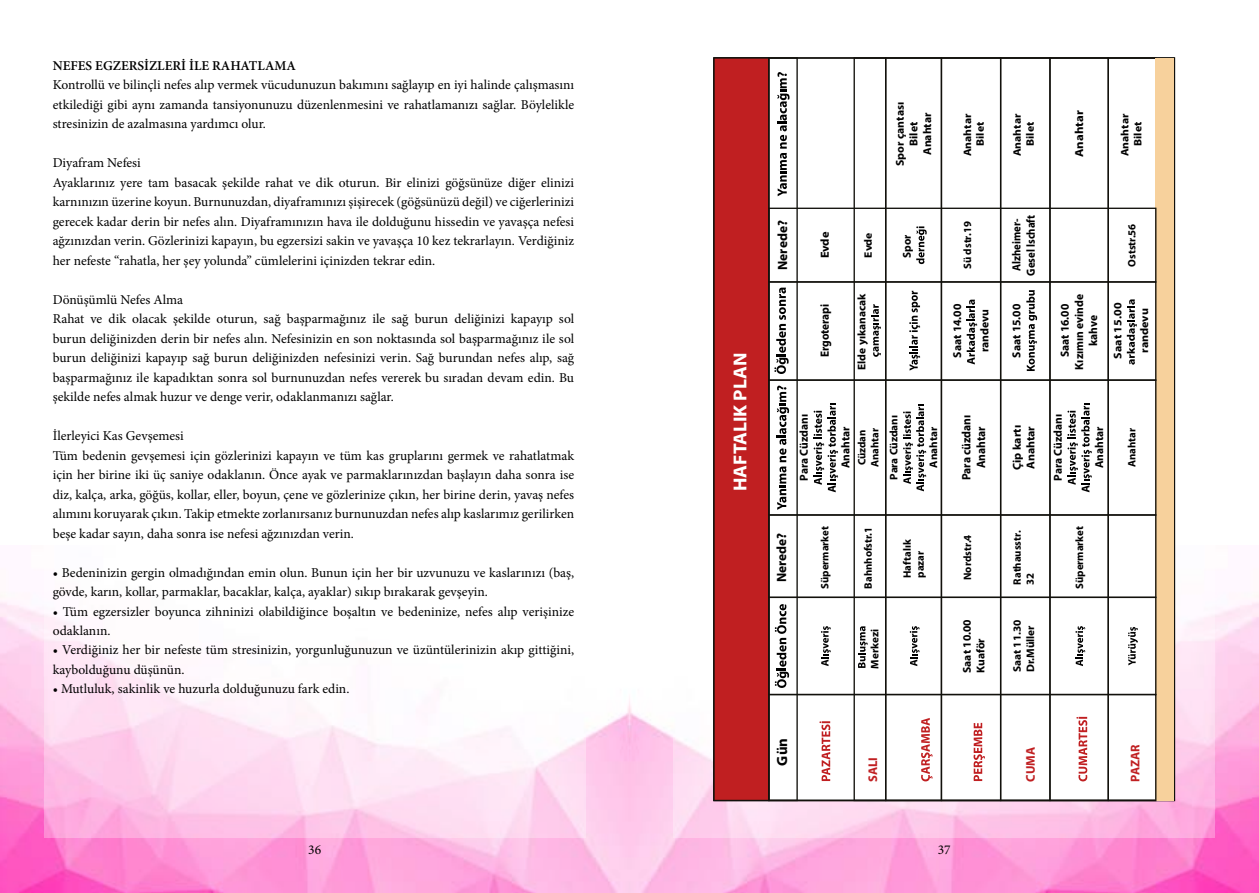
<style>
.page{position:relative;width:1259px;height:893px;background:#fff}
.page>*{position:absolute;margin:0;border:0;box-sizing:border-box;transform-origin:0 0}
.t1{font:700 18.9px "Myriad Pro";color:#fff;scale:1.04 1}
.t2{font:700 14.85px "Myriad Pro";color:#000}
.t3{font:13.5px/19.5px "Minion Pro";color:#000}
.t4{font:600 13.5px "Minion Pro";color:#000}
.t5{font:700 13.5px "Myriad Pro";color:#000}
.t6{font:700 12.6px "Myriad Pro";color:#c01f21}
.t7{font:700 12.15px/14.7px "Myriad Pro";color:#000;text-align:center;scale:.95 1}
.t8{font:700 12px "Myriad Pro";color:#000;scale:.95 1}
.t9{font:700 11.85px/14.1px "Myriad Pro";color:#000;text-align:center;scale:.91 1}
.t10{font:700 11.7px/14.1px "Myriad Pro";color:#000;text-align:center}
.t11{font:700 11.7px "Myriad Pro";color:#000;scale:1.1 1}
.t12{font:700 11.7px "Myriad Pro";color:#000;scale:1.06 1}
.t13{font:700 11.55px "Myriad Pro";color:#000}
.t14{font:700 11.4px/13.6px "Myriad Pro";color:#000;text-align:center}
.t15{font:700 11.4px/13.6px "Myriad Pro";color:#000;scale:1.04 1}
.t16{font:700 11.25px/13.5px "Myriad Pro";color:#000}
.t17{font:700 11.1px "Myriad Pro";color:#000;scale:1.08 1}
.t18{font:700 11.1px "Myriad Pro";color:#000}
.t19{font:700 10.95px/13.2px "Myriad Pro";color:#000}
.t20{font:700 10.8px/12.9px "Myriad Pro";color:#000}
.t21{font:700 10.8px/12.9px "Myriad Pro";color:#000;text-align:center;scale:1.08 1}
</style>
<div class="page">
<img style="left:0;top:601px;width:1259px;height:292px">
<svg style="left:673px;top:534px;width:542px;height:304px"></svg>
<svg style="left:44px;top:601px;width:541px;height:237px"></svg>
<div style="left:1155px;top:58px;width:19px;height:742px;background:#f7d19c"></div>
<svg style="left:713px;top:57px;width:443px;height:744px"></svg>
<p class="t4" style="left:53px;top:56px;width:245px">NEFES EGZERSİZLERİ İLE RAHATLAMA</p>
<p class="t3" style="left:53px;top:75px;width:523px;text-align:justify">Kontrollü ve bilinçli nefes alıp vermek vücudunuzun bakımını sağlayıp en iyi halinde çalışmasını etkilediği gibi aynı zamanda tansiyonunuzu düzenlenmesini ve rahatlamanızı sağlar. Böylelikle stresinizin de azalmasına yardımcı olur.</p>
<p class="t3" style="left:53px;top:153px;width:523px">Diyafram Nefesi<br>Ayaklarınız yere tam basacak şekilde rahat ve dik oturun. Bir elinizi göğsünüze diğer elinizi karnınızın üzerine koyun. Burnunuzdan, diyaframınızı şişirecek (göğsünüzü değil) ve ciğerlerinizi gerecek kadar derin bir nefes alın. Diyaframınızın hava ile dolduğunu hissedin ve yavaşça nefesi ağzınızdan verin. Gözlerinizi kapayın, bu egzersizi sakin ve yavaşça 10 kez tekrarlayın. Verdiğiniz her nefeste “rahatla, her şey yolunda” cümlelerini içinizden tekrar edin.</p>
<p class="t3" style="left:53px;top:290px;width:523px">Dönüşümlü Nefes Alma<br>Rahat ve dik olacak şekilde oturun, sağ başparmağınız ile sağ burun deliğinizi kapayıp sol burun deliğinizden derin bir nefes alın. Nefesinizin en son noktasında sol başparmağınız ile sol burun deliğinizi kapayıp sağ burun deliğinizden nefesinizi verin. Sağ burundan nefes alıp, sağ başparmağınız ile kapadıktan sonra sol burnunuzdan nefes vererek bu sıradan devam edin. Bu şekilde nefes almak huzur ve denge verir, odaklanmanızı sağlar.</p>
<p class="t3" style="left:53px;top:426px;width:523px">İlerleyici Kas Gevşemesi<br>Tüm bedenin gevşemesi için gözlerinizi kapayın ve tüm kas gruplarını germek ve rahatlatmak için her birine iki üç saniye odaklanın. Önce ayak ve parmaklarınızdan başlayın daha sonra ise diz, kalça, arka, göğüs, kollar, eller, boyun, çene ve gözlerinize çıkın, her birine derin, yavaş nefes alımını koruyarak çıkın. Takip etmekte zorlanırsanız burnunuzdan nefes alıp kaslarımız gerilirken beşe kadar sayın, daha sonra ise nefesi ağzınızdan verin.</p>
<p class="t3" style="left:53px;top:562px;width:523px">• Bedeninizin gergin olmadığından emin olun. Bunun için her bir uzvunuzu ve kaslarınızı (baş, gövde, karın, kollar, parmaklar, bacaklar, kalça, ayaklar) sıkıp bırakarak gevşeyin.</p>
<p class="t3" style="left:53px;top:601px;width:523px">• Tüm egzersizler boyunca zihninizi olabildiğince boşaltın ve bedeninize, nefes alıp verişinize odaklanın.</p>
<p class="t3" style="left:53px;top:640px;width:523px">• Verdiğiniz her bir nefeste tüm stresinizin, yorgunluğunuzun ve üzüntülerinizin akıp gittiğini, kaybolduğunu düşünün.</p>
<p class="t3" style="left:53px;top:679px;width:298px">• Mutluluk, sakinlik ve huzurla dolduğunuzu fark edin.</p>
<h1 class="t1" style="left:727px;top:491px;width:134px;rotate:-90deg">HAFTALIK PLAN</h1>
<p class="t14" style="left:893px;top:166px;width:65px;rotate:-90deg">Spor çantası<br>Bilet<br>Anahtar</p>
<p class="t21" style="left:960px;top:156px;width:41px;rotate:-90deg">Anahtar<br>Bilet</p>
<p class="t11" style="left:1071px;top:157px;width:44px;rotate:-90deg">Anahtar</p>
<p class="t21" style="left:1010px;top:156px;width:41px;rotate:-90deg">Anahtar<br>Bilet</p>
<p class="t21" style="left:1118px;top:156px;width:41px;rotate:-90deg">Anahtar<br>Bilet</p>
<p class="t5" style="left:774px;top:270px;width:51px;rotate:-90deg">Nerede?</p>
<p class="t12" style="left:817px;top:258px;width:27px;rotate:-90deg">Evde</p>
<p class="t21" style="left:861px;top:258px;width:25px;rotate:-90deg">Evde</p>
<p class="t14" style="left:899px;top:258px;width:25px;rotate:-90deg">Spor</p>
<p class="t20" style="left:960px;top:269px;width:49px;rotate:-90deg">Sü dstr.19</p>
<p class="t9" style="left:1009px;top:276px;width:68px;rotate:-90deg">Alzheimer-<br>Gesel lschaft</p>
<p class="t20" style="left:1125px;top:267px;width:45px;rotate:-90deg">Oststr.56</p>
<p class="t8" style="left:817px;top:357px;width:58px;rotate:-90deg">Ergoterapi</p>
<p class="t18" style="left:854px;top:370px;width:78px;rotate:-90deg">Elde yıkanacak</p>
<p class="t14" style="left:950px;top:358px;width:56px;rotate:-90deg">Saat 14.00</p>
<p class="t14" style="left:977px;top:352px;width:45px;rotate:-90deg">randevu</p>
<p class="t10" style="left:1009px;top:358px;width:55px;rotate:-90deg">Saat 15.00</p>
<p class="t10" style="left:1057px;top:370px;width:77px;rotate:-90deg">Saat 16.00<br>Kızımın evinde kahve</p>
<p class="t17" style="left:1110px;top:359px;width:53px;rotate:-90deg">Saat 15.00</p>
<p class="t17" style="left:1137px;top:353px;width:43px;rotate:-90deg">randevu</p>
<p class="t13" style="left:796px;top:481px;width:68px;rotate:-90deg">Para Cüzdanı</p>
<p class="t13" style="left:838px;top:468px;width:43px;rotate:-90deg">Anahtar</p>
<p class="t19" style="left:887px;top:480px;width:66px;rotate:-90deg">Para Cüzdanı</p>
<p class="t19" style="left:926px;top:468px;width:42px;rotate:-90deg">Anahtar</p>
<p class="t20" style="left:855px;top:467px;width:40px;rotate:-90deg">Cüzdan<br>Anahtar</p>
<p class="t13" style="left:1050px;top:481px;width:68px;rotate:-90deg">Para Cüzdanı</p>
<p class="t7" style="left:958px;top:480px;width:70px;rotate:-90deg">Para cüzdanı<br>Anahtar</p>
<p class="t15" style="left:1009px;top:470px;width:45px;rotate:-90deg">Çip kartı<br>Anahtar</p>
<p class="t20" style="left:1125px;top:467px;width:40px;rotate:-90deg">Anahtar</p>
<p class="t13" style="left:1091px;top:468px;width:43px;rotate:-90deg">Anahtar</p>
<p class="t5" style="left:773px;top:582px;width:51px;rotate:-90deg">Nerede?</p>
<p class="t20" style="left:818px;top:589px;width:64px;rotate:-90deg">Süpermarket</p>
<p class="t20" style="left:1072px;top:589px;width:64px;rotate:-90deg">Süpermarket</p>
<p class="t20" style="left:861px;top:588px;width:63px;rotate:-90deg">Bahnhofstr.1</p>
<p class="t20" style="left:1010px;top:585px;width:56px;rotate:-90deg">Rathausstr.<br>32</p>
<p class="t20" style="left:900px;top:578px;width:40px;rotate:-90deg">Haftalık pazar</p>
<p class="t20" style="left:960px;top:580px;width:46px;rotate:-90deg">Nordstr.4</p>
<p class="t19" style="left:868px;top:669px;width:41px;rotate:-90deg">Merkezi</p>
<p class="t16" style="left:960px;top:673px;width:55px;rotate:-90deg">Saat 10.00<br>Kuaför</p>
<p class="t19" style="left:1010px;top:672px;width:54px;rotate:-90deg">Saat 11.30<br>Dr.Müller</p>
<p class="t2" style="left:772px;top:765px;width:29px;rotate:-90deg">Gün</p>
<p class="t6" style="left:865px;top:782px;width:26px;rotate:-90deg">SALI</p>
<p class="t6" style="left:1022px;top:782px;width:36px;rotate:-90deg">CUMA</p>
<p class="t6" style="left:1127px;top:782px;width:39px;rotate:-90deg">PAZAR</p>
<p class="t3" style="left:308px;top:840px;width:14px">36</p>
<p class="t3" style="left:937px;top:840px;width:14px">37</p>
</div>
